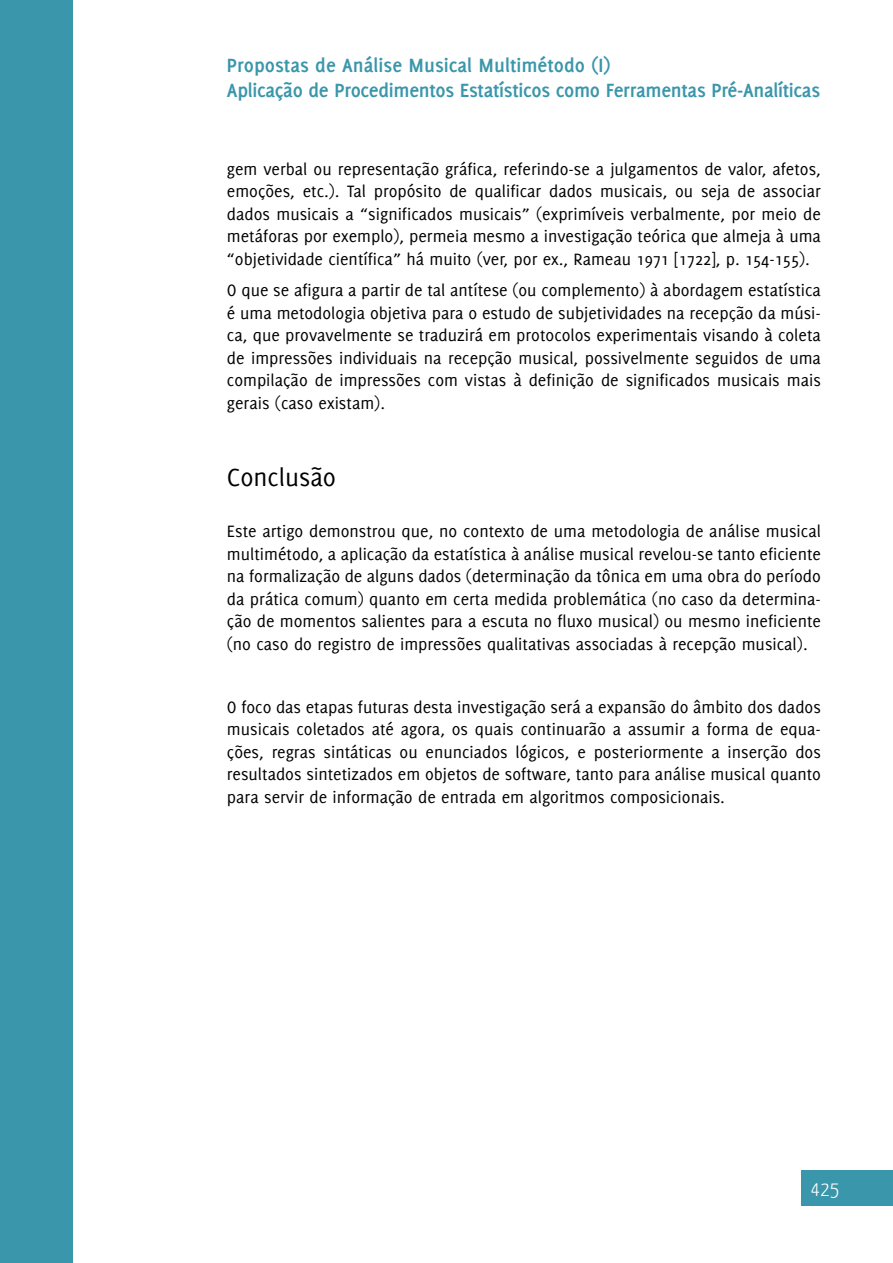
<style>
.page{position:relative;width:893px;height:1263px;background:#fff}
.page>*{position:absolute;margin:0;border:0;box-sizing:border-box;transform-origin:0 0}
.t1{font:27px "Delicious";color:#000}
.t2{font:700 21px/25.2px "Delicious";letter-spacing:-.015em;color:#3a96ab}
.t3{font:300 21px "Yanone Kaffeesatz";color:#fff}
.t4{font:18px/22.5px "Delicious";color:#000;text-align:justify}
</style>
<div class="page">
<div style="left:802px;top:1170px;width:91px;height:36px;background:#3a96ab"></div>
<div style="left:0;top:0;width:72px;height:1263px;background:#3a96ab"></div>
<p class="t2" style="left:227px;top:52px;width:595px">Propostas de Análise Musical Multimétodo (I)<br>Aplicação de Procedimentos Estatísticos como Ferramentas Pré-Analíticas</p>
<p class="t4" style="left:227px;top:157px;width:596px">gem verbal ou representação gráfica, referindo-se a julgamentos de valor, afetos, emoções, etc.). Tal propósito de qualificar dados musicais, ou seja de associar dados musicais a “significados musicais” (exprimíveis verbalmente, por meio de metáforas por exemplo), permeia mesmo a investigação teórica que almeja à uma “objetividade científica” há muito (ver, por ex., Rameau 1971 [1722], p. 154-155).</p>
<p class="t4" style="left:227px;top:279px;width:596px">O que se afigura a partir de tal antítese (ou complemento) à abordagem estatística é uma metodologia objetiva para o estudo de subjetividades na recepção da músi&shy;ca, que provavelmente se traduzirá em protocolos experimentais visando à coleta de impressões individuais na recepção musical, possivelmente seguidos de uma compilação de impressões com vistas à definição de significados musicais mais gerais (caso existam).</p>
<h1 class="t1" style="left:227px;top:462px;width:111px">Conclusão</h1>
<p class="t4" style="left:227px;top:520px;width:596px">Este artigo demonstrou que, no contexto de uma metodologia de análise musical multimétodo, a aplicação da estatística à análise musical revelou-se tanto eficiente na formalização de alguns dados (determinação da tônica em uma obra do período da prática comum) quanto em certa medida problemática (no caso da determina&shy;ção de momentos salientes para a escuta no fluxo musical) ou mesmo ineficiente (no caso do registro de impressões qualitativas associadas à recepção musical).</p>
<p class="t4" style="left:227px;top:695px;width:596px">O foco das etapas futuras desta investigação será a expansão do âmbito dos dados musicais coletados até agora, os quais continuarão a assumir a forma de equa&shy;ções, regras sintáticas ou enunciados lógicos, e posteriormente a inserção dos resultados sintetizados em objetos de software, tanto para análise musical quanto para servir de informação de entrada em algoritmos composicionais.</p>
<p class="t3" style="left:811px;top:1175px;width:30px">425</p>
</div>
